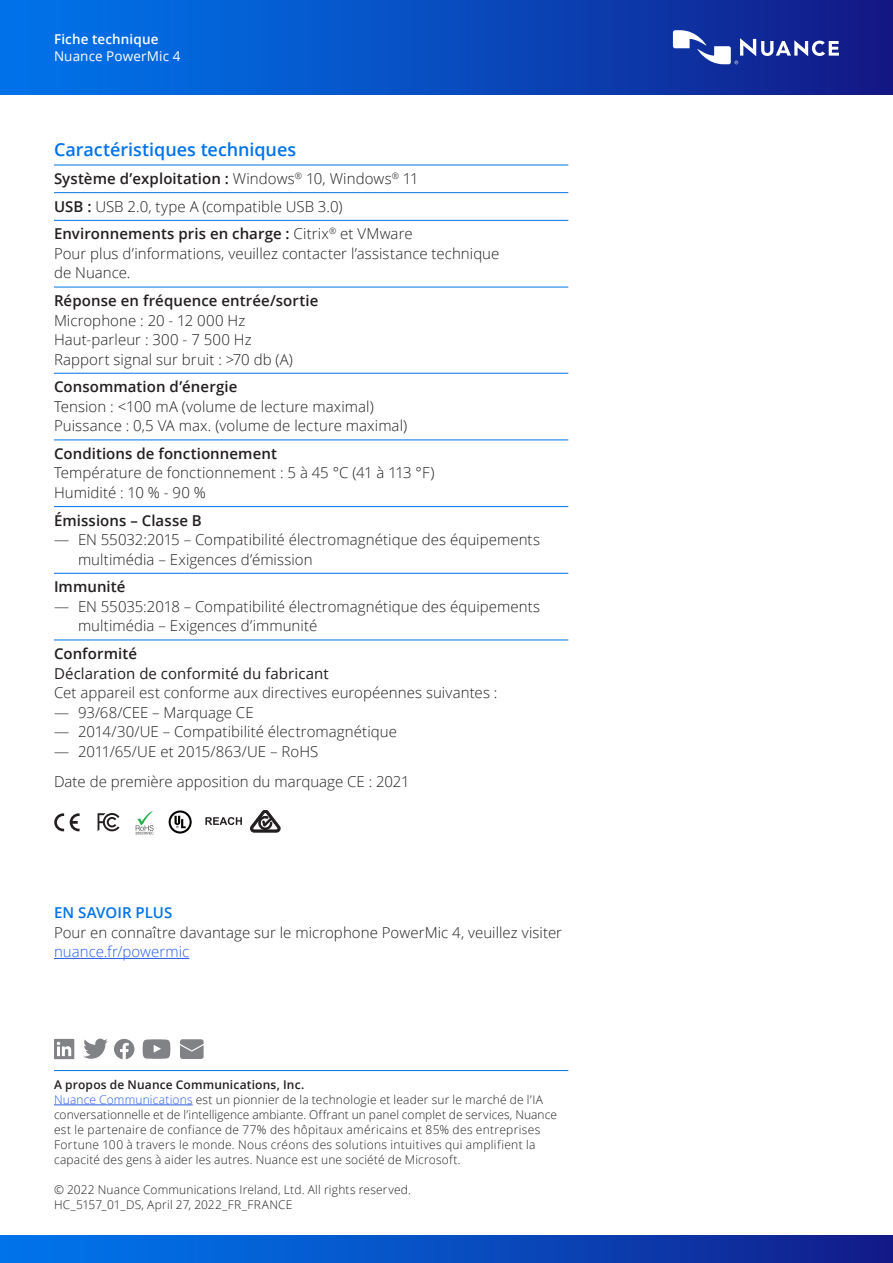
<style>
.page{position:relative;width:893px;height:1263px;background:#fff}
.page>*{position:absolute;margin:0;border:0;box-sizing:border-box;transform-origin:0 0}
.Table_Heads_12_14{font:600 18px "Open Sans";color:#0073ea}
.Table_Text_10_13{font:300 15px/19.5px "Open Sans";letter-spacing:.005em;color:#231f20}
.Body_Text_10_13{font:300 15px/19.5px "Open Sans";letter-spacing:.005em;color:#231f20}
.Table_Text_10_13-2{font:600 15px "Open Sans";letter-spacing:.005em;color:#231f20}
.Table_Text_10_13-3{font:15px "Open Sans";letter-spacing:.005em;color:#231f20}
.Body_Text_Subhead_10{font:600 15px "Open Sans";letter-spacing:.005em;color:#0073ea}
.t1{font:13.5px "Open Sans";letter-spacing:.01em;color:#fff}
.t2{font:600 13.5px "Open Sans";letter-spacing:.01em;color:#fff}
.About_Nuance_Legal{font:300 12px/15px "Open Sans";letter-spacing:.015em;color:#231f20}
.About_Nuance_SemiBol{font:600 12px "Open Sans";letter-spacing:.015em;color:#231f20}
.s1{font-weight:300}
.s2{font-weight:600}
.s3{color:#285ce6}
</style>
<div class="page">
<div style="left:0;top:1236px;width:893px;height:27px;background:linear-gradient(to right,#007af2,#121f8d)"></div>
<div style="left:0;top:0;width:893px;height:94px;background:linear-gradient(to right,#0079f0,#121b89)"></div>
<svg style="left:673px;top:30px;width:166px;height:34px"></svg>
<hr style="left:54px;top:192px;width:514px;height:1px;background:#0073ea">
<hr style="left:54px;top:220px;width:514px;height:1px;background:#0073ea">
<hr style="left:54px;top:287px;width:514px;height:1px;background:#0073ea">
<hr style="left:54px;top:373px;width:514px;height:1px;background:#0073ea">
<hr style="left:54px;top:439px;width:514px;height:1px;background:#0073ea">
<hr style="left:54px;top:506px;width:514px;height:1px;background:#0073ea">
<hr style="left:54px;top:573px;width:514px;height:1px;background:#0073ea">
<hr style="left:54px;top:640px;width:514px;height:1px;background:#0073ea">
<hr style="left:54px;top:165px;width:514px;height:1px;background:#0073ea">
<svg style="left:250px;top:810px;width:30px;height:22px"></svg>
<svg style="left:169px;top:810px;width:23px;height:23px"></svg>
<svg style="left:135px;top:811px;width:18px;height:23px"></svg>
<svg style="left:98px;top:813px;width:21px;height:18px"></svg>
<svg style="left:54px;top:813px;width:10px;height:18px"></svg>
<svg style="left:70px;top:813px;width:10px;height:18px"></svg>
<svg style="left:205px;top:817px;width:37px;height:8px"></svg>
<hr style="left:54px;top:958px;width:135px;height:1px;background:#285ce6">
<svg style="left:54px;top:1039px;width:20px;height:20px"></svg>
<svg style="left:83px;top:1038px;width:25px;height:21px"></svg>
<svg style="left:114px;top:1039px;width:20px;height:20px"></svg>
<svg style="left:143px;top:1039px;width:27px;height:20px"></svg>
<svg style="left:180px;top:1039px;width:24px;height:20px"></svg>
<hr style="left:54px;top:1070px;width:514px;height:1px;background:#0073ea">
<hr style="left:54px;top:1104px;width:139px;height:1px;background:#285ce6">
<p class="t2" style="left:54px;top:30px;width:106px">Fiche technique</p>
<p class="t1" style="left:54px;top:47px;width:128px">Nuance PowerMic 4</p>
<p class="Table_Heads_12_14" style="left:54px;top:137px;width:244px">Caractéristiques techniques</p>
<p class="Table_Text_10_13-2" style="left:54px;top:168px;width:366px">Système d’exploitation : <span class="s1">Windows</span><sup>®</sup> <span class="s1">10, Windows</span><sup>®</sup> <span class="s1">11</span></p>
<p class="Table_Text_10_13" style="left:54px;top:196px;width:290px"><span class="s2">USB :</span> USB 2.0, type A (compatible USB 3.0)</p>
<p class="Table_Text_10_13-2" style="left:54px;top:224px;width:360px">Environnements pris en charge : <span class="s1">Citrix</span><sup>®</sup> <span class="s1">et VMware</span></p>
<p class="Table_Text_10_13" style="left:54px;top:243px;width:447px">Pour plus d’informations, veuillez contacter l’assistance technique de Nuance.</p>
<p class="Table_Text_10_13-2" style="left:54px;top:290px;width:266px">Réponse en fréquence entrée/sortie</p>
<p class="Table_Text_10_13" style="left:54px;top:310px;width:193px">Microphone : 20 - 12 000 Hz</p>
<p class="Table_Text_10_13" style="left:54px;top:329px;width:199px">Haut-parleur : 300 - 7 500 Hz</p>
<p class="Table_Text_10_13" style="left:54px;top:349px;width:241px">Rapport signal sur bruit : &gt;70 db (A)</p>
<p class="Table_Text_10_13-2" style="left:54px;top:376px;width:185px">Consommation d’énergie</p>
<p class="Table_Text_10_13" style="left:54px;top:396px;width:321px">Tension : &lt;100 mA (volume de lecture maximal)</p>
<p class="Table_Text_10_13" style="left:54px;top:416px;width:355px">Puissance : 0,5 VA max. (volume de lecture maximal)</p>
<p class="Table_Text_10_13-2" style="left:54px;top:443px;width:224px">Conditions de fonctionnement</p>
<p class="Table_Text_10_13" style="left:54px;top:463px;width:382px">Température de fonctionnement : 5 à 45 °C (41 à 113 °F)</p>
<p class="Table_Text_10_13" style="left:54px;top:482px;width:154px">Humidité : 10 % - 90 %</p>
<p class="Table_Text_10_13-2" style="left:54px;top:510px;width:149px">Émissions – Classe B</p>
<p class="Body_Text_10_13" style="left:78px;top:529px;width:464px;text-indent:-24px">— EN 55032:2015 – Compatibilité électromagnétique des équipements multimédia – Exigences d’émission</p>
<p class="Table_Text_10_13-2" style="left:54px;top:577px;width:73px">Immunité</p>
<p class="Body_Text_10_13" style="left:78px;top:596px;width:464px;text-indent:-24px">— EN 55035:2018 – Compatibilité électromagnétique des équipements multimédia – Exigences d’immunité</p>
<p class="Table_Text_10_13-2" style="left:54px;top:643px;width:84px">Conformité</p>
<p class="Table_Text_10_13-3" style="left:54px;top:663px;width:276px">Déclaration de conformité du fabricant</p>
<p class="Table_Text_10_13" style="left:54px;top:682px;width:445px">Cet appareil est conforme aux directives européennes suivantes :</p>
<p class="Body_Text_10_13" style="left:54px;top:702px;width:201px">— 93/68/CEE – Marquage CE</p>
<p class="Body_Text_10_13" style="left:54px;top:721px;width:344px">— 2014/30/UE – Compatibilité électromagnétique</p>
<p class="Body_Text_10_13" style="left:54px;top:741px;width:266px">— 2011/65/UE et 2015/863/UE – RoHS</p>
<p class="Table_Text_10_13" style="left:54px;top:771px;width:357px">Date de première apposition du marquage CE : 2021</p>
<h3 class="Body_Text_Subhead_10" style="left:54px;top:902px;width:120px">EN SAVOIR PLUS</h3>
<p class="Body_Text_10_13" style="left:54px;top:922px;width:510px">Pour en connaître davantage sur le microphone PowerMic 4, veuillez visiter <span class="s3">nuance.fr/powermic</span></p>
<p class="About_Nuance_SemiBol" style="left:54px;top:1076px;width:252px">A propos de Nuance Communications, Inc.</p>
<p class="About_Nuance_Legal" style="left:54px;top:1092px;width:504px"><span class="s3">Nuance Communications</span> est un pionnier de la technologie et leader sur le marché de l’IA conversationnelle et de l’intelligence ambiante. Offrant un panel complet de services, Nuance est le partenaire de confiance de 77% des hôpitaux américains et 85% des entreprises Fortune 100 à travers le monde. Nous créons des solutions intuitives qui amplifient la capacité des gens à aider les autres. Nuance est une société de Microsoft.</p>
<p class="About_Nuance_Legal" style="left:54px;top:1182px;width:359px">© 2022 Nuance Communications Ireland, Ltd. All rights reserved.</p>
<p class="About_Nuance_Legal" style="left:54px;top:1197px;width:240px">HC_5157_01_DS, April 27, 2022_FR_FRANCE</p>
</div>
